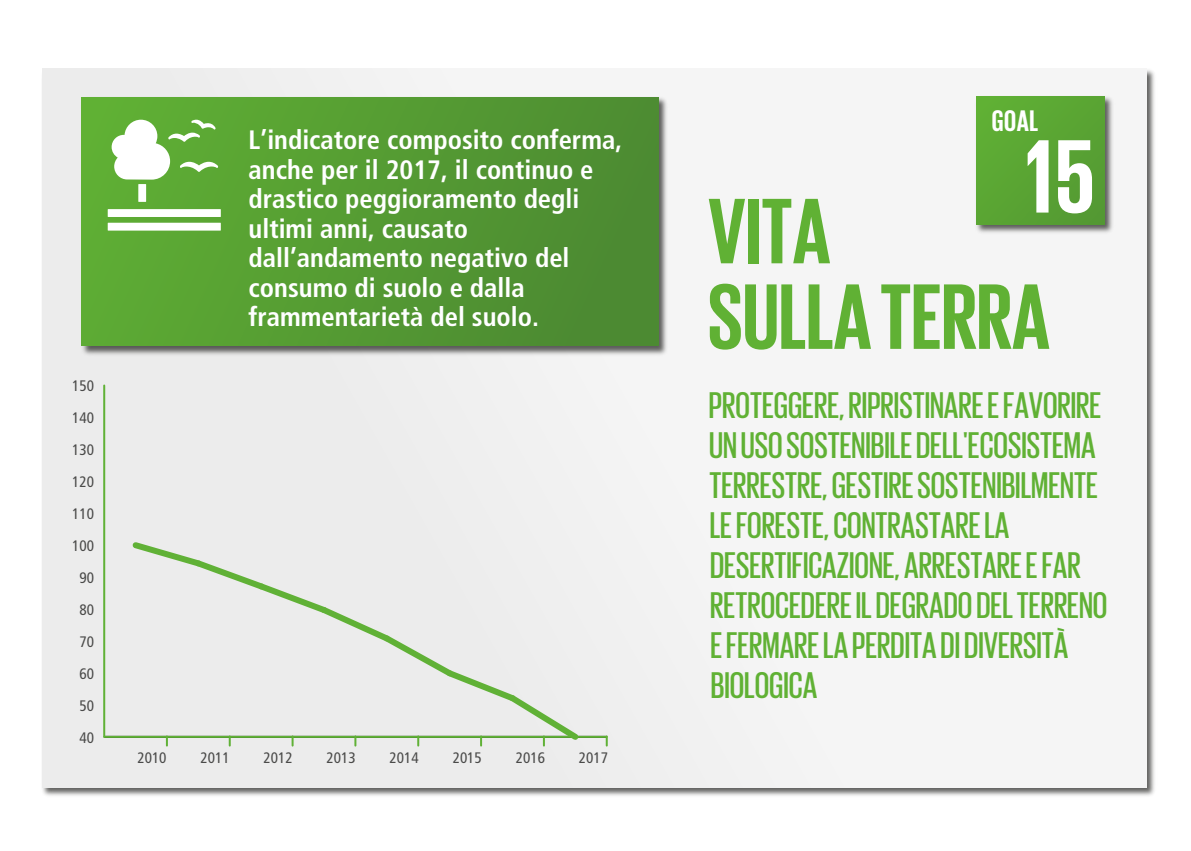
<style>
.page{position:relative;width:1191px;height:851px;background:#fff}
.page>*{position:absolute;margin:0;border:0;box-sizing:border-box;transform-origin:0 0}
.t1{font:700 106.6px "Giorgio Sans";color:#fff}
.t2{font:700 95px/85.6px "Giorgio Sans";color:#60b134}
.t3{font:500 38px/40px "Giorgio Sans";color:#60b134}
.t4{font:700 30.4px "Giorgio Sans";color:#fff}
.t5{font:700 condensed 26.6px/29.4px "Frutiger";color:#fff}
.t6{font:condensed 15.2px "Frutiger";color:#4a4a49}
</style>
<div class="page">
<img style="left:42px;top:68px;width:1113px;height:728px">
<div style="left:42px;top:69px;width:1104px;height:718px;background:#f5f5f5"></div>
<img style="left:80px;top:96px;width:587px;height:261px">
<div style="left:82px;top:97px;width:576px;height:249px;background:linear-gradient(to right,#5fae34,#4b8932)"></div>
<div style="left:138px;top:184px;width:8px;height:18px;background:#fff"></div>
<div style="left:108px;top:209px;width:113px;height:8px;background:#fff"></div>
<div style="left:108px;top:223px;width:113px;height:7px;background:#fff"></div>
<svg style="left:112px;top:120px;width:106px;height:59px"></svg>
<img style="left:976px;top:97px;width:137px;height:136px">
<div style="left:976px;top:96px;width:129px;height:129px;background:#5aa533"></div>
<hr style="left:103px;top:385px;width:2px;height:351px;background:#60b136">
<hr style="left:104px;top:735px;width:503px;height:2px;background:#60b136">
<div style="left:128px;top:542px;width:455px;height:203px;background:#ececec"></div>
<svg style="left:606px;top:736px;width:2px;height:9px"></svg>
<p class="t6" style="left:72px;top:377px;width:23px">150</p>
<p class="t6" style="left:72px;top:409px;width:23px">140</p>
<p class="t6" style="left:72px;top:441px;width:23px">130</p>
<p class="t6" style="left:72px;top:473px;width:23px">120</p>
<p class="t6" style="left:72px;top:505px;width:23px">110</p>
<p class="t6" style="left:72px;top:537px;width:23px">100</p>
<p class="t6" style="left:79px;top:569px;width:16px">90</p>
<p class="t6" style="left:79px;top:600px;width:16px">80</p>
<p class="t6" style="left:79px;top:632px;width:16px">70</p>
<p class="t6" style="left:79px;top:664px;width:16px">60</p>
<p class="t6" style="left:79px;top:696px;width:16px">50</p>
<p class="t6" style="left:79px;top:728px;width:16px">40</p>
<p class="t5" style="left:249px;top:125px;width:375px">L’indicatore composito conferma, anche per il 2017, il continuo e drastico peggioramento degli ultimi anni, causato dall’andamento negativo del consumo di suolo e dalla frammentarietà del suolo.</p>
<p class="t6" style="left:137px;top:749px;width:31px">2010</p>
<p class="t6" style="left:200px;top:749px;width:31px">2011</p>
<p class="t6" style="left:263px;top:749px;width:31px">2012</p>
<p class="t6" style="left:326px;top:749px;width:31px">2013</p>
<p class="t6" style="left:389px;top:749px;width:31px">2014</p>
<p class="t6" style="left:453px;top:749px;width:31px">2015</p>
<p class="t6" style="left:516px;top:749px;width:31px">2016</p>
<p class="t6" style="left:579px;top:749px;width:31px">2017</p>
<p class="t4" style="left:991px;top:105px;width:48px">GOAL</p>
<h1 class="t1" style="left:1025px;top:123px;width:70px">15</h1>
<h2 class="t2" style="left:708px;top:186px;width:343px">VITA<br>SULLA TERRA</h2>
<p class="t3" style="left:709px;top:384px;width:400px">PROTEGGERE, RIPRISTINARE E FAVORIRE<br>UN USO SOSTENIBILE DELL'ECOSISTEMA<br>TERRESTRE, GESTIRE SOSTENIBILMENTE<br>LE FORESTE, CONTRASTARE LA<br>DESERTIFICAZIONE, ARRESTARE E FAR<br>RETROCEDERE IL DEGRADO DEL TERRENO<br>E FERMARE LA PERDITA DI DIVERSITÀ<br>BIOLOGICA</p>
</div>
